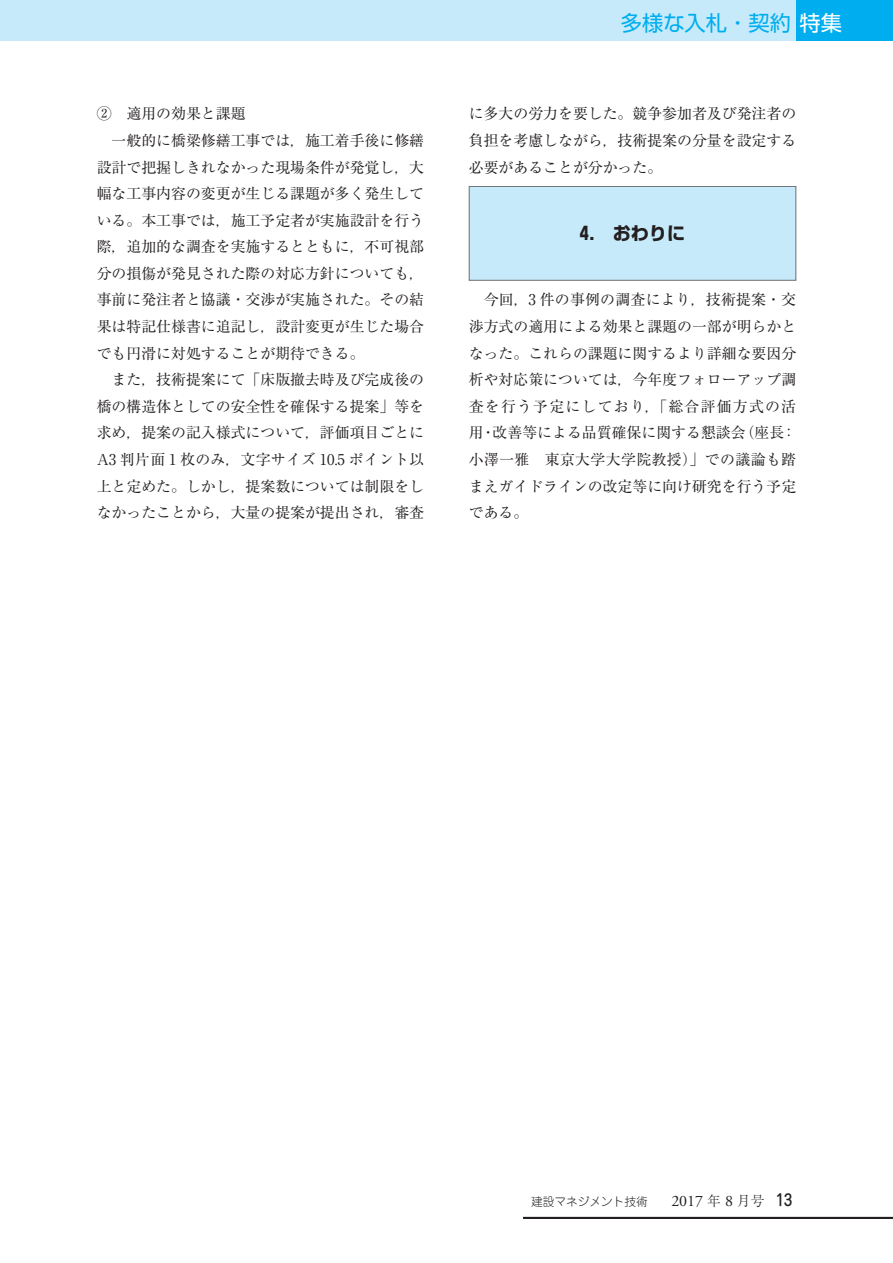
<style>
.page{position:relative;width:893px;height:1263px;background:#fff}
.page>*{position:absolute;margin:0;border:0;box-sizing:border-box;transform-origin:0 0}
.t1{font:21.3px "Shin Go Pr 6 N";color:#00aeef}
.t2{font:700 18px "Shin Go Pr 6 N";color:#231f20}
.t3{font:14.85px/26.5px "Ryumin Pr 6 N";color:#231f20;text-align:justify}
.t4{font:14.85px "Ryumin Pr 6 N";letter-spacing:.02em;color:#231f20}
.t5{font:300 11.7px "Jun 101 Pro";color:#231f20}
.s1{color:#fff}
.s2{font-family:"Adobe Garamond Pro";font-weight:400;font-size:15.9px}
.s3{font-family:"Ryumin Pr 6 N";font-size:13.8px}
.s4{font-family:"Jun 34 Pro";font-weight:500;font-size:15.9px}
</style>
<div class="page">
<div style="left:795px;top:0;width:98px;height:40px;background:#00aeef"></div>
<div style="left:0;top:0;width:795px;height:40px;background:#c6eafa"></div>
<div style="left:469px;top:186px;width:327px;height:94px;background:#c6eafa"></div>
<div style="left:469px;top:186px;width:327px;height:95px;border:1px solid #6c6d70"></div>
<hr style="left:523px;top:1217px;width:370px;height:2px;background:#231f20">
<p class="t3" style="left:97px;top:100px;width:150px">②　適用の効果と課題</p>
<p class="t3" style="left:112px;top:126px;width:314px">一般的に橋梁修繕工事では，施工着手後に修繕</p>
<p class="t3" style="left:97px;top:153px;width:329px">設計で把握しきれなかった現場条件が発覚し，大</p>
<p class="t3" style="left:97px;top:180px;width:329px">幅な工事内容の変更が生じる課題が多く発生して</p>
<p class="t3" style="left:97px;top:206px;width:329px">いる。本工事では，施工予定者が実施設計を行う</p>
<p class="t3" style="left:97px;top:233px;width:329px">際，追加的な調査を実施するとともに，不可視部</p>
<p class="t3" style="left:97px;top:259px;width:329px">分の損傷が発見された際の対応方針についても，</p>
<p class="t3" style="left:97px;top:286px;width:329px">事前に発注者と協議・交渉が実施された。その結</p>
<p class="t3" style="left:97px;top:312px;width:329px">果は特記仕様書に追記し，設計変更が生じた場合</p>
<p class="t3" style="left:97px;top:339px;width:269px">でも円滑に対処することが期待できる。</p>
<p class="t3" style="left:112px;top:366px;width:314px">また，技術提案にて「床版撤去時及び完成後の</p>
<p class="t3" style="left:97px;top:392px;width:329px">橋の構造体としての安全性を確保する提案」等を</p>
<p class="t3" style="left:97px;top:419px;width:329px">求め，提案の記入様式について，評価項目ごとに</p>
<p class="t4" style="left:97px;top:448px;width:329px">A3 判片面 1 枚のみ，文字サイズ 10.5 ポイント以</p>
<p class="t3" style="left:97px;top:472px;width:329px">上と定めた。しかし，提案数については制限をし</p>
<p class="t3" style="left:97px;top:498px;width:329px">なかったことから，大量の提案が提出され，審査</p>
<h1 class="t1" style="left:621px;top:6px;width:223px">多様な入札・契約<span class="s1">特集</span></h1>
<p class="t3" style="left:469px;top:100px;width:329px">に多大の労力を要した。競争参加者及び発注者の負担を考慮しながら，技術提案の分量を設定する必要があることが分かった。</p>
<p class="t2" style="left:580px;top:219px;width:107px">4.　おわりに</p>
<p class="t3" style="left:469px;top:286px;width:329px;text-indent:15px">今回，3 件の事例の調査により，技術提案・交渉方式の適用による効果と課題の一部が明らかとなった。これらの課題に関するより詳細な要因分析や対応策については，今年度フォローアップ調査を行う予定にしており，「総合評価方式の活用・改善等による品質確保に関する懇談会（座長：小澤一雅　東京大学大学院教授）」での議論も踏まえガイドラインの改定等に向け研究を行う予定である。</p>
<p class="t5" style="left:531px;top:1192px;width:262px">建設マネジメント技術　　<span class="s2">2017</span> <span class="s3">年</span> <span class="s2">8</span> <span class="s3">月号</span> <span class="s4">13</span></p>
</div>
